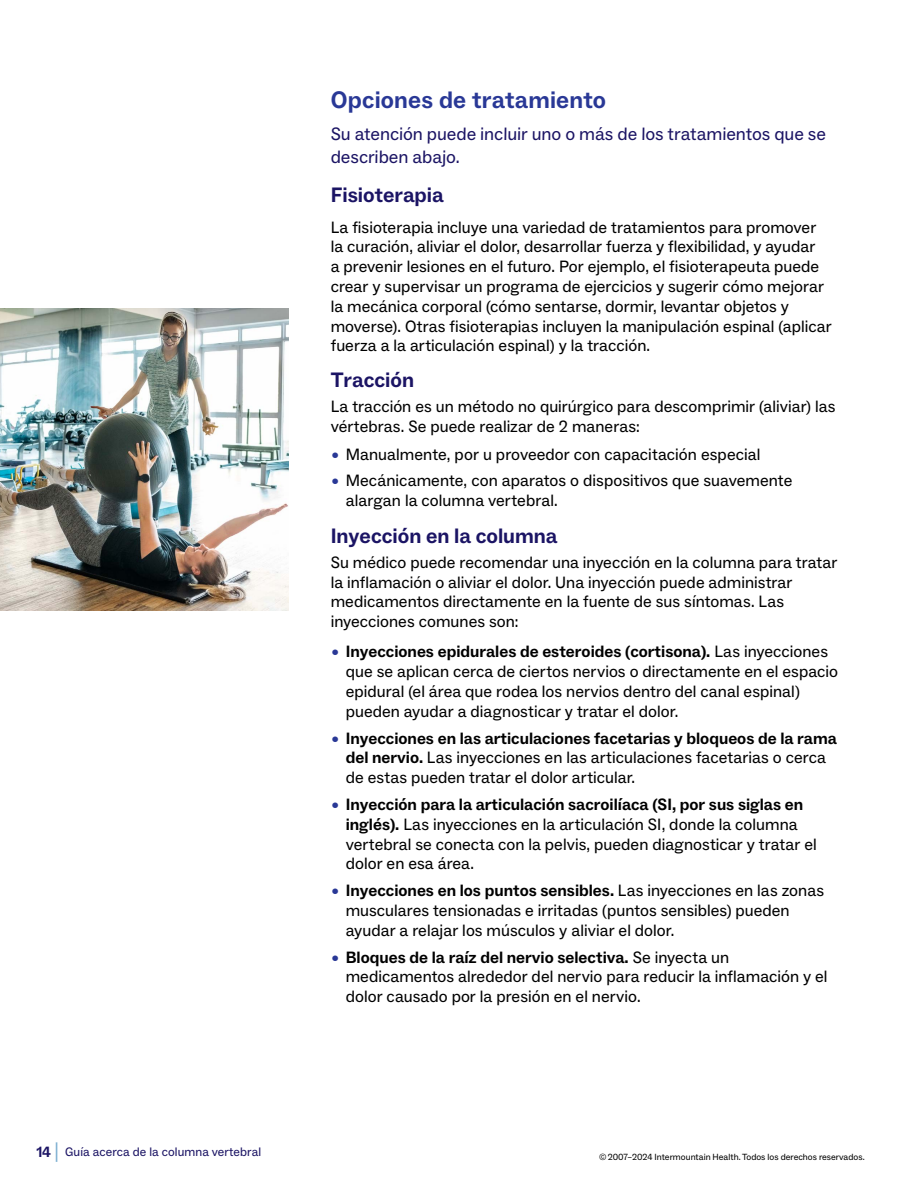
<style>
.page{position:relative;width:918px;height:1188px;background:#fff}
.page>*{position:absolute;margin:0;border:0;box-sizing:border-box;transform-origin:0 0}
.head_2{font:700 24px "ABC Social";letter-spacing:.01em;color:#293896}
.head_3{font:700 21px "ABC Social";color:#1b1464}
.Opening_paragraph{font:700 21px "ABC Social";color:#1b1464}
.Opening_paragraph-2{font:18px/22.5px "ABC Social";color:#1b1464}
.main{font:16.5px/19.8px "ABC Social";letter-spacing:.005em;color:#000}
.t1{font:12.3px "ABC Social";letter-spacing:.01em;color:#1b1464}
.t2{font:9px "ABC Social";letter-spacing:.005em;color:#000}
.s1{font-size:13.5px;color:#293896}
.s2{font-weight:700}
.s3{font-weight:700;font-size:15px}
.s4{font-size:19.5px;color:#7cafd1}
</style>
<div class="page">
<img style="left:0;top:308px;width:288px;height:302px">
<p class="head_2" style="left:331px;top:85px;width:277px">Opciones de tratamiento</p>
<p class="Opening_paragraph-2" style="left:331px;top:123px;width:497px">Su atención puede incluir uno o más de los tratamientos que se describen abajo.</p>
<p class="Opening_paragraph" style="left:331px;top:182px;width:115px">Fisioterapia</p>
<p class="main" style="left:331px;top:217px;width:502px">La fisioterapia incluye una variedad de tratamientos para promover la curación, aliviar el dolor, desarrollar fuerza y flexibilidad, y ayudar<br>a prevenir lesiones en el futuro. Por ejemplo, el fisioterapeuta puede crear y supervisar un programa de ejercicios y sugerir cómo mejorar la mecánica corporal (cómo sentarse, dormir, levantar objetos y moverse). Otras fisioterapias incluyen la manipulación espinal (aplicar fuerza a la articulación espinal) y la tracción.</p>
<p class="head_3" style="left:331px;top:367px;width:85px">Tracción</p>
<p class="main" style="left:331px;top:397px;width:506px">La tracción es un método no quirúrgico para descomprimir (aliviar) las vértebras. Se puede realizar de 2 maneras:</p>
<p class="main" style="left:332px;top:444px;width:430px"><span class="s1">•</span> Manualmente, por u proveedor con capacitación especial</p>
<p class="main" style="left:346px;top:471px;width:448px;text-indent:-14px"><span class="s1">•</span> Mecánicamente, con aparatos o dispositivos que suavemente alargan la columna vertebral.</p>
<p class="head_3" style="left:331px;top:523px;width:228px">Inyección en la columna</p>
<p class="main" style="left:331px;top:553px;width:508px">Su médico puede recomendar una inyección en la columna para tratar la inflamación o aliviar el dolor. Una inyección puede administrar medicamentos directamente en la fuente de sus síntomas. Las inyecciones comunes son:</p>
<p class="main" style="left:346px;top:642px;width:494px;text-indent:-14px"><span class="s1">•</span> <span class="s2">Inyecciones epidurales de esteroides (cortisona).</span> Las inyecciones que se aplican cerca de ciertos nervios o directamente en el espacio epidural (el área que rodea los nervios dentro del canal espinal) pueden ayudar a diagnosticar y tratar el dolor.</p>
<p class="main" style="left:346px;top:728px;width:493px;text-indent:-14px"><span class="s1">•</span> <span class="s2">Inyecciones en las articulaciones facetarias y bloqueos de la rama del nervio.</span> Las inyecciones en las articulaciones facetarias o cerca de estas pueden tratar el dolor articular.</p>
<p class="main" style="left:346px;top:795px;width:473px;text-indent:-14px"><span class="s1">•</span> <span class="s2">Inyección para la articulación sacroilíaca (SI, por sus siglas en inglés).</span> Las inyecciones en la articulación SI, donde la columna vertebral se conecta con la pelvis, pueden diagnosticar y tratar el dolor en esa área.</p>
<p class="main" style="left:346px;top:881px;width:480px;text-indent:-14px"><span class="s1">•</span> <span class="s2">Inyecciones en los puntos sensibles.</span> Las inyecciones en las zonas musculares tensionadas e irritadas (puntos sensibles) pueden ayudar a relajar los músculos y aliviar el dolor.</p>
<p class="main" style="left:346px;top:947px;width:483px;text-indent:-14px"><span class="s1">•</span> <span class="s2">Bloques de la raíz del nervio selectiva.</span> Se inyecta un medicamentos alrededor del nervio para reducir la inflamación y el dolor causado por la presión en el nervio.</p>
<p class="t1" style="left:36px;top:1145px;width:226px"><span class="s3">14</span> <span class="s4">|</span> Guía acerca de la columna vertebral</p>
<p class="t2" style="left:599px;top:1152px;width:267px">© 2007–2024 Intermountain Health. Todos los derechos reservados.</p>
</div>
